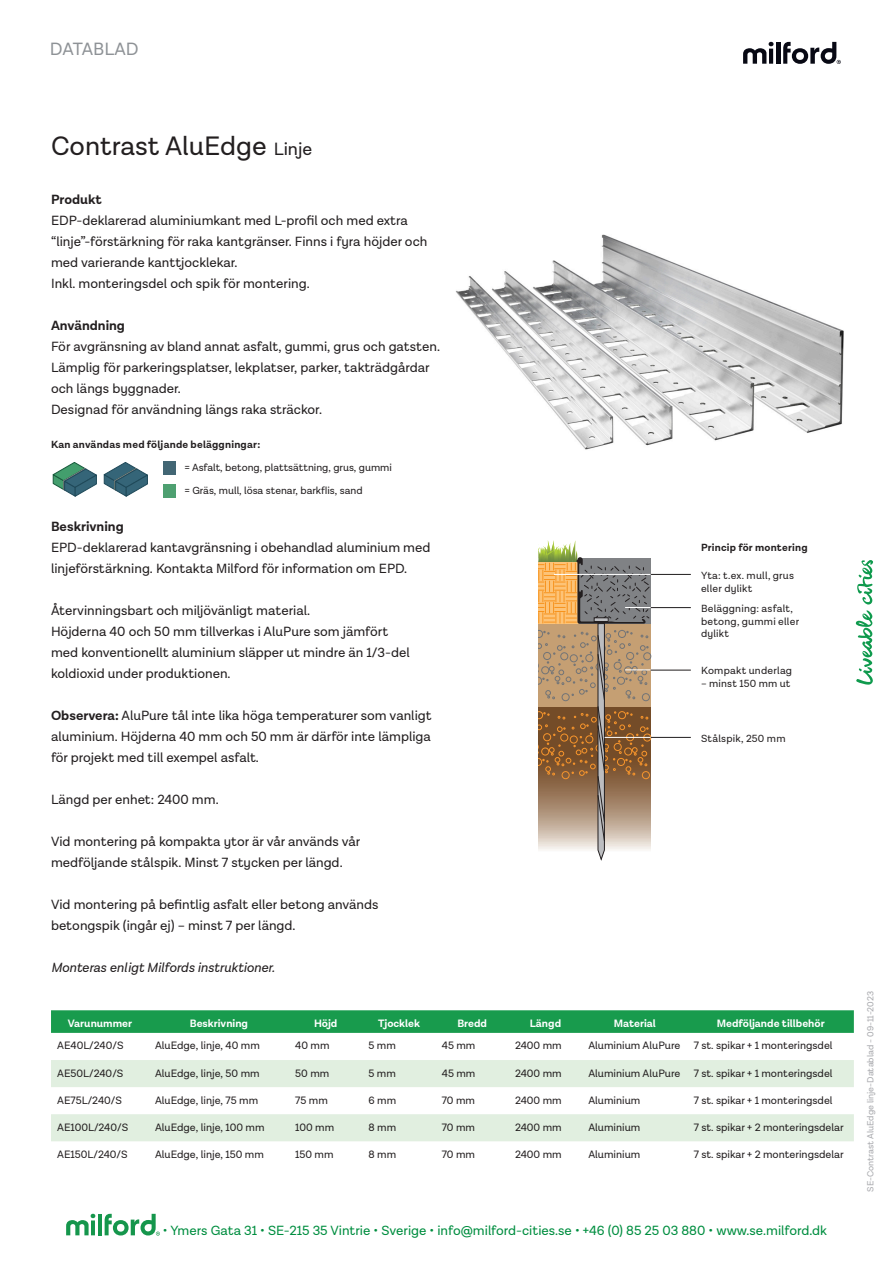
<style>
.page{position:relative;width:893px;height:1263px;background:#fff}
.page>*{position:absolute;margin:0;border:0;box-sizing:border-box;transform-origin:0 0}
.t1{font:27px "Lota Grotesque Alt 2";color:#231f20}
.t2{font:18px "Lota Grotesque Alt 2";color:#8e9296}
.t3{font:13.5px/21px "Lota Grotesque Alt 2";color:#231f20}
.t4{font:13.5px "Lota Grotesque Alt 2";color:#008e40}
.t5{font:italic 13.5px "Lota Grotesque Alt 2";color:#231f20}
.t6{font:700 13.5px "Lota Grotesque Alt 2";color:#231f20}
.t7{font:10.8px "Lota Grotesque Alt 2";color:#231f20}
.t8{font:700 10.8px "Lota Grotesque Alt 2";color:#fff}
.Illustration{font:10.5px/12.6px "Lota Grotesque Alt 2";letter-spacing:.02em;color:#231f20}
.Illustration-2{font:10.5px "Lota Grotesque Alt 2";color:#231f20}
.t9{font:700 10.5px "Lota Grotesque Alt 2";letter-spacing:.02em;color:#231f20}
.t10{font:9px "Lota Grotesque Alt 2";color:#a8a9ad}
.s1{font-size:18px}
.s2{font-weight:700}
</style>
<div class="page">
<svg style="left:856px;top:560px;width:17px;height:125px"></svg>
<svg style="left:743px;top:42px;width:30px;height:22px"></svg>
<hr style="left:776px;top:42px;width:4px;height:22px;background:#080914">
<svg style="left:783px;top:42px;width:58px;height:22px"></svg>
<svg style="left:66px;top:1214px;width:29px;height:21px"></svg>
<hr style="left:98px;top:1214px;width:4px;height:21px;background:#15964c">
<svg style="left:105px;top:1214px;width:55px;height:22px"></svg>
<svg style="left:51px;top:1010px;width:803px;height:23px;background:#1c9c50"></svg>
<svg style="left:52px;top:1141px;width:801px;height:1px"></svg>
<svg style="left:51px;top:1060px;width:803px;height:81px;fill:#e1efe0"></svg>
<svg style="left:53px;top:462px;width:44px;height:34px"></svg>
<svg style="left:104px;top:462px;width:44px;height:34px"></svg>
<div style="left:163px;top:484px;width:12px;height:14px;background:#4ea071"></div>
<div style="left:163px;top:461px;width:12px;height:14px;background:#426674"></div>
<img style="left:456px;top:234px;width:388px;height:216px">
<hr style="left:651px;top:574px;width:40px;height:1px;background:#231f20">
<hr style="left:651px;top:607px;width:40px;height:1px;background:#231f20">
<hr style="left:651px;top:737px;width:40px;height:1px;background:#231f20">
<hr style="left:651px;top:670px;width:40px;height:1px;background:#231f20">
<svg style="left:538px;top:540px;width:113px;height:320px;background:#ac9072"></svg>
<h2 class="t2" style="left:50px;top:39px;width:90px">DATABLAD</h2>
<p class="t1" style="left:51px;top:130px;width:263px">Contrast AluEdge <span class="s1">Linje</span></p>
<p class="t6" style="left:51px;top:192px;width:52px">Produkt</p>
<p class="t3" style="left:51px;top:210px;width:378px">EDP-deklarerad aluminiumkant med L-profil och med extra “linje”-förstärkning för raka kantgränser. Finns i fyra höjder och med varierande kanttjocklekar.</p>
<p class="t3" style="left:51px;top:273px;width:260px">Inkl. monteringsdel och spik för montering.</p>
<p class="t6" style="left:51px;top:318px;width:75px">Användning</p>
<p class="t3" style="left:51px;top:336px;width:390px">För avgränsning av bland annat asfalt, gummi, grus och gatsten.<br>Lämplig för parkeringsplatser, lekplatser, parker, takträdgårdar och längs byggnader.</p>
<p class="t3" style="left:51px;top:399px;width:272px">Designad för användning längs raka sträckor.</p>
<p class="t9" style="left:51px;top:438px;width:211px">Kan användas med följande beläggningar:</p>
<p class="Illustration-2" style="left:184px;top:462px;width:209px">= Asfalt, betong, plattsättning, grus, gummi</p>
<p class="Illustration-2" style="left:184px;top:485px;width:180px">= Gräs, mull, lösa stenar, barkflis, sand</p>
<p class="t6" style="left:51px;top:519px;width:74px">Beskrivning</p>
<p class="t3" style="left:51px;top:537px;width:381px">EPD-deklarerad kantavgränsning i obehandlad aluminium med linjeförstärkning. Kontakta Milford för information om EPD.</p>
<p class="t3" style="left:51px;top:600px;width:261px">Återvinningsbart och miljövänligt material.</p>
<p class="t3" style="left:51px;top:621px;width:360px">Höjderna 40 och 50 mm tillverkas i AluPure som jämfört med konventionellt aluminium släpper ut mindre än 1/3-del koldioxid under produktionen.</p>
<p class="t3" style="left:51px;top:705px;width:382px;text-align:justify"><span class="s2">Observera:</span> AluPure tål inte lika höga temperaturer som vanligt aluminium. Höjderna 40 mm och 50 mm är därför inte lämpliga för projekt med till exempel asfalt.</p>
<p class="t3" style="left:51px;top:789px;width:169px">Längd per enhet: 2400 mm.</p>
<p class="t3" style="left:51px;top:831px;width:311px">Vid montering på kompakta ytor är vår används vår medföljande stålspik. Minst 7 stycken per längd.</p>
<p class="t3" style="left:51px;top:894px;width:329px">Vid montering på befintlig asfalt eller betong används betongspik (ingår ej) – minst 7 per längd.</p>
<p class="t5" style="left:51px;top:960px;width:225px">Monteras enligt Milfords instruktioner.</p>
<p class="t9" style="left:701px;top:542px;width:108px">Princip för montering</p>
<p class="Illustration" style="left:701px;top:570px;width:95px">Yta: t.ex. mull, grus eller dylikt</p>
<p class="Illustration" style="left:701px;top:603px;width:100px">Beläggning: asfalt, betong, gummi eller dylikt</p>
<p class="Illustration" style="left:701px;top:665px;width:93px">Kompakt underlag</p>
<p class="Illustration" style="left:701px;top:677px;width:91px">– minst 150 mm ut</p>
<p class="Illustration" style="left:701px;top:733px;width:86px">Stålspik, 250 mm</p>
<p class="t8" style="left:68px;top:1017px;width:66px">Varunummer</p>
<p class="t8" style="left:190px;top:1017px;width:60px">Beskrivning</p>
<p class="t8" style="left:314px;top:1017px;width:25px">Höjd</p>
<p class="t8" style="left:378px;top:1017px;width:43px">Tjocklek</p>
<p class="t8" style="left:457px;top:1017px;width:31px">Bredd</p>
<p class="t8" style="left:530px;top:1017px;width:33px">Längd</p>
<p class="t8" style="left:614px;top:1017px;width:44px">Material</p>
<p class="t8" style="left:717px;top:1017px;width:109px">Medföljande tillbehör</p>
<p class="t7" style="left:57px;top:1040px;width:68px">AE40L/240/S</p>
<p class="t7" style="left:155px;top:1040px;width:106px">AluEdge, linje, 40 mm</p>
<p class="t7" style="left:295px;top:1040px;width:36px">40 mm</p>
<p class="t7" style="left:368px;top:1040px;width:29px">5 mm</p>
<p class="t7" style="left:442px;top:1040px;width:35px">45 mm</p>
<p class="t7" style="left:515px;top:1040px;width:48px">2400 mm</p>
<p class="t7" style="left:588px;top:1040px;width:94px">Aluminium AluPure</p>
<p class="t7" style="left:694px;top:1040px;width:140px">7 st. spikar + 1 monteringsdel</p>
<p class="t7" style="left:57px;top:1067px;width:68px">AE50L/240/S</p>
<p class="t7" style="left:155px;top:1067px;width:106px">AluEdge, linje, 50 mm</p>
<p class="t7" style="left:295px;top:1067px;width:36px">50 mm</p>
<p class="t7" style="left:368px;top:1067px;width:29px">5 mm</p>
<p class="t7" style="left:442px;top:1067px;width:35px">45 mm</p>
<p class="t7" style="left:515px;top:1067px;width:48px">2400 mm</p>
<p class="t7" style="left:588px;top:1067px;width:94px">Aluminium AluPure</p>
<p class="t7" style="left:694px;top:1067px;width:140px">7 st. spikar + 1 monteringsdel</p>
<p class="t7" style="left:57px;top:1094px;width:66px">AE75L/240/S</p>
<p class="t7" style="left:155px;top:1094px;width:105px">AluEdge, linje, 75 mm</p>
<p class="t7" style="left:295px;top:1094px;width:34px">75 mm</p>
<p class="t7" style="left:368px;top:1094px;width:29px">6 mm</p>
<p class="t7" style="left:442px;top:1094px;width:35px">70 mm</p>
<p class="t7" style="left:515px;top:1094px;width:48px">2400 mm</p>
<p class="t7" style="left:588px;top:1094px;width:54px">Aluminium</p>
<p class="t7" style="left:694px;top:1094px;width:140px">7 st. spikar + 1 monteringsdel</p>
<p class="t7" style="left:57px;top:1121px;width:73px">AE100L/240/S</p>
<p class="t7" style="left:155px;top:1121px;width:111px">AluEdge, linje, 100 mm</p>
<p class="t7" style="left:295px;top:1121px;width:40px">100 mm</p>
<p class="t7" style="left:368px;top:1121px;width:29px">8 mm</p>
<p class="t7" style="left:442px;top:1121px;width:35px">70 mm</p>
<p class="t7" style="left:515px;top:1121px;width:48px">2400 mm</p>
<p class="t7" style="left:588px;top:1121px;width:54px">Aluminium</p>
<p class="t7" style="left:694px;top:1121px;width:152px">7 st. spikar + 2 monteringsdelar</p>
<p class="t7" style="left:57px;top:1148px;width:72px">AE150L/240/S</p>
<p class="t7" style="left:155px;top:1148px;width:110px">AluEdge, linje, 150 mm</p>
<p class="t7" style="left:295px;top:1148px;width:40px">150 mm</p>
<p class="t7" style="left:368px;top:1148px;width:29px">8 mm</p>
<p class="t7" style="left:442px;top:1148px;width:35px">70 mm</p>
<p class="t7" style="left:515px;top:1148px;width:48px">2400 mm</p>
<p class="t7" style="left:588px;top:1148px;width:54px">Aluminium</p>
<p class="t7" style="left:694px;top:1148px;width:152px">7 st. spikar + 2 monteringsdelar</p>
<p class="t4" style="left:163px;top:1223px;width:666px">• Ymers Gata 31 • SE-215 35 Vintrie • Sverige • info@milford-cities.se • +46 (0) 85 25 03 880 • www.se.milford.dk</p>
<p class="t10" style="left:865px;top:1192px;width:202px;rotate:-90deg">SE-Contrast AluEdge linje-Datablad - 09-11-2023</p>
</div>
